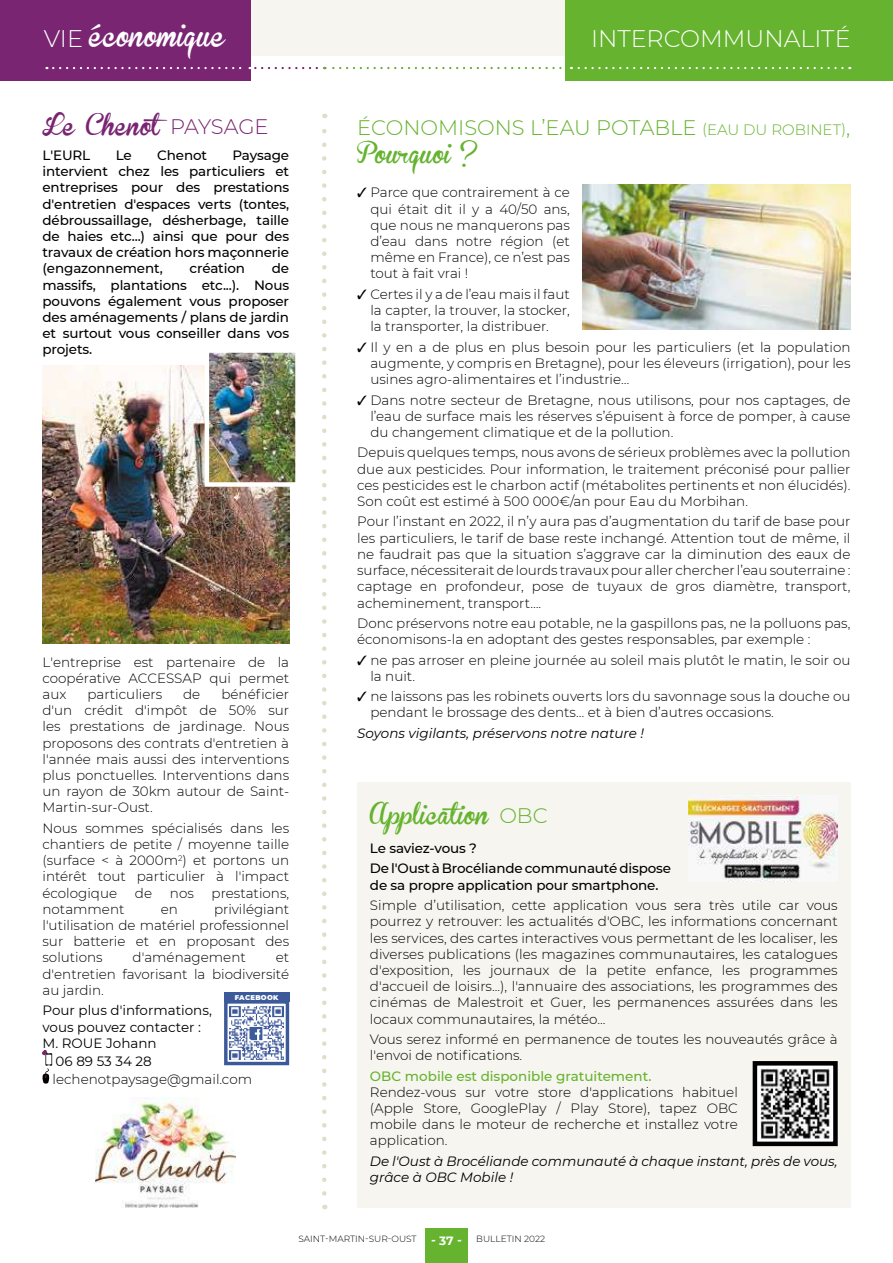
<style>
.page{position:relative;width:893px;height:1263px;background:#fff}
.page>*{position:absolute;margin:0;border:0;box-sizing:border-box;transform-origin:0 0}
.t1{font:300 24px "Montserrat";color:#fff}
.t2{font:24px "Brannboll Fet";color:#fff}
.t3{font:300 21px "Montserrat";color:#65b32e}
.t4{font:21px "Brannboll Fet";color:#65b32e}
.t5{font:21px "Brannboll Fet";color:#792572}
.t6{font:300 13.5px/16.2px "Montserrat";color:#000;text-align:justify}
.t7{font:500 13.5px/16.2px "Montserrat";letter-spacing:-.01em;color:#000;text-align:justify}
.t8{font:italic 13.5px/16.2px "Montserrat";color:#000}
.t9{font:13.5px/16.2px "Montserrat";color:#000}
.t10{font:500 13.5px "Montserrat";color:#65b32e}
.t11{font:700 12px "Montserrat";color:#fff}
.t12{font:300 9px "Montserrat";color:#000}
.t13{font:900 6.9px "Montserrat";letter-spacing:.04em;color:#fff}
.s1{font-family:"Montserrat";font-weight:300}
.s2{font-size:15px}
</style>
<div class="page">
<div style="left:0;top:0;width:893px;height:55px;background:#f6f5ef"></div>
<div style="left:0;top:0;width:251px;height:81px;background:#792572"></div>
<svg style="left:42px;top:1050px;width:10px;height:33px"></svg>
<div style="left:357px;top:782px;width:493px;height:426px;background:#f6f5ef"></div>
<svg style="left:322px;top:114px;width:5px;height:1079px"></svg>
<img style="left:43px;top:365px;width:246px;height:278px">
<img style="left:96px;top:1097px;width:140px;height:111px">
<img style="left:210px;top:353px;width:85px;height:129px">
<div style="left:205px;top:348px;width:95px;height:139px;border:4px solid #fff"></div>
<div style="left:425px;top:1229px;width:43px;height:34px;background:#65b32e"></div>
<div style="left:566px;top:0;width:327px;height:81px;background:#65b32e"></div>
<svg style="left:45px;top:67px;width:798px;height:2px"></svg>
<svg style="left:224px;top:1002px;width:65px;height:63px"></svg>
<div style="left:224px;top:992px;width:65px;height:10px;background:#3c5a9a"></div>
<img style="left:230px;top:1006px;width:53px;height:53px">
<img style="left:583px;top:184px;width:267px;height:146px">
<img style="left:688px;top:795px;width:150px;height:86px">
<div style="left:755px;top:1063px;width:80px;height:81px;background:#fff"></div>
<div style="left:753px;top:1061px;width:85px;height:85px;border:4px solid #000"></div>
<img style="left:760px;top:1068px;width:70px;height:71px">
<h1 class="t2" style="left:44px;top:23px;width:183px"><span class="s1">VIE</span> économique</h1>
<h1 class="t1" style="left:591px;top:22px;width:261px">INTERCOMMUNALITÉ</h1>
<h2 class="t5" style="left:43px;top:114px;width:228px">Le Chenot<span class="s1">PAYSAGE</span></h2>
<p class="t7" style="left:43px;top:147px;width:49px">L'EURL</p>
<p class="t7" style="left:116px;top:147px;width:18px">Le</p>
<p class="t7" style="left:157px;top:147px;width:51px">Chenot</p>
<p class="t7" style="left:43px;top:147px;width:248px;text-indent:190px">Paysage intervient chez les particuliers et entreprises pour des prestations d'entretien d'espaces verts (tontes, débroussaillage, désherbage, taille de haies etc...) ainsi que pour des travaux de création hors maçonnerie (engazonnement,</p>
<p class="t7" style="left:190px;top:260px;width:57px">création</p>
<p class="t7" style="left:43px;top:260px;width:248px;text-indent:229px">de massifs, plantations etc...). Nous pouvons également vous proposer des aménagements / plans de jardin et surtout vous conseiller dans vos projets.</p>
<p class="t6" style="left:43px;top:653px;width:248px">L'entreprise est partenaire de la coopérative ACCESSAP qui permet aux</p>
<p class="t6" style="left:43px;top:686px;width:248px;text-indent:179px">bénéficier d'un crédit d'impôt de 50% sur les prestations de jardinage. Nous proposons des contrats d'entretien à l'année mais aussi des interventions plus ponctuelles. Interventions dans un rayon de 30km autour de Saint-Martin-sur-Oust.</p>
<p class="t6" style="left:43px;top:819px;width:248px">Nous sommes spécialisés dans les chantiers de petite / moyenne taille (surface &lt; à 2000m<sup>2</sup>) et portons un intérêt tout particulier à l'impact écologique</p>
<p class="t6" style="left:87px;top:686px;width:76px">particuliers</p>
<p class="t6" style="left:183px;top:686px;width:19px">de</p>
<p class="t6" style="left:135px;top:884px;width:19px">de</p>
<p class="t6" style="left:170px;top:884px;width:25px">nos</p>
<p class="t6" style="left:212px;top:884px;width:79px">prestations,</p>
<p class="t6" style="left:43px;top:900px;width:248px;text-indent:171px">privilégiant l'utilisation de matériel professionnel sur batterie et en proposant des solutions</p>
<p class="t6" style="left:43px;top:900px;width:83px">notamment</p>
<p class="t6" style="left:161px;top:900px;width:19px">en</p>
<p class="t6" style="left:133px;top:949px;width:115px">d'aménagement</p>
<p class="t6" style="left:43px;top:949px;width:248px;text-indent:233px">et d'entretien favorisant la biodiversité au jardin.</p>
<p class="t9" style="left:43px;top:1002px;width:171px">Pour plus d'informations, vous pouvez contacter :<br>M. ROUE Johann</p>
<p class="t9" style="left:56px;top:1052px;width:98px">06 89 53 34 28</p>
<p class="t6" style="left:53px;top:1070px;width:201px">lechenotpaysage@gmail.com</p>
<p class="t13" style="left:235px;top:993px;width:45px">FACEBOOK</p>
<h2 class="t3" style="left:357px;top:113px;width:495px">ÉCONOMISONS L’EAU POTABLE <span class="s2">(EAU DU ROBINET)</span>,</h2>
<h2 class="t4" style="left:357px;top:143px;width:122px">Pourquoi ?</h2>
<p class="t6" style="left:370px;top:184px;width:201px;text-indent:-13px">✓ Parce que contrairement à ce qui était dit il y a 40/50 ans, que nous ne manquerons pas d’eau dans notre région (et même en France), ce n’est pas tout à fait vrai !</p>
<p class="t6" style="left:370px;top:286px;width:201px;text-indent:-13px">✓ Certes il y a de l’eau mais il faut la capter, la trouver, la stocker, la transporter, la distribuer.</p>
<p class="t6" style="left:370px;top:338px;width:481px;text-indent:-13px">✓ Il y en a de plus en plus besoin pour les particuliers (et la population augmente, y compris en Bretagne), pour les éleveurs (irrigation), pour les usines agro-alimentaires et l’industrie…</p>
<p class="t6" style="left:370px;top:391px;width:481px;text-indent:-13px">✓ Dans notre secteur de Bretagne, nous utilisons, pour nos captages, de l’eau de surface mais les réserves s’épuisent à force de pomper, à cause du changement climatique et de la pollution.</p>
<p class="t6" style="left:357px;top:444px;width:495px">Depuis quelques temps, nous avons de sérieux problèmes avec la pollution due aux pesticides. Pour information, le traitement préconisé pour pallier ces pesticides est le charbon actif (métabolites pertinents et non élucidés).<br>Son coût est estimé à 500 000€/an pour Eau du Morbihan.</p>
<p class="t6" style="left:357px;top:513px;width:495px">Pour l’instant en 2022, il n’y aura pas d’augmentation du tarif de base pour les particuliers, le tarif de base reste inchangé. Attention tout de même, il ne faudrait pas que la situation s’aggrave car la diminution des eaux de surface, nécessiterait de lourds travaux pour aller chercher l’eau souterraine : captage en profondeur, pose de tuyaux de gros diamètre, transport, acheminement, transport….</p>
<p class="t6" style="left:357px;top:615px;width:495px">Donc préservons notre eau potable, ne la gaspillons pas, ne la polluons pas, économisons-la en adoptant des gestes responsables, par exemple :</p>
<p class="t6" style="left:370px;top:651px;width:481px;text-indent:-13px">✓ ne pas arroser en pleine journée au soleil mais plutôt le matin, le soir ou la nuit.</p>
<p class="t6" style="left:370px;top:688px;width:481px;text-indent:-13px">✓ ne laissons pas les robinets ouverts lors du savonnage sous la douche ou pendant le brossage des dents… et à bien d’autres occasions.</p>
<p class="t8" style="left:357px;top:724px;width:288px">Soyons vigilants, préservons notre nature !</p>
<h2 class="t4" style="left:370px;top:803px;width:179px">Application <span class="s1">OBC</span></h2>
<p class="t7" style="left:370px;top:837px;width:303px;line-height:20.4px">Le saviez-vous ?<br>De l'Oust à Brocéliande communauté dispose</p>
<p class="t7" style="left:370px;top:876px;width:290px">de sa propre application pour smartphone.</p>
<p class="t6" style="left:370px;top:897px;width:469px">Simple d’utilisation, cette application vous sera très utile car vous pourrez y retrouver: les actualités d'OBC, les informations concernant les services, des cartes interactives vous permettant de les localiser, les diverses publications (les magazines communautaires, les catalogues d'exposition, les journaux de la petite enfance, les programmes d'accueil de loisirs...), l'annuaire des associations, les programmes des cinémas de Malestroit et Guer, les permanences assurées dans les locaux communautaires, la météo...</p>
<p class="t6" style="left:370px;top:1031px;width:469px">Vous serez informé en permanence de toutes les nouveautés grâce à l'envoi de notifications.</p>
<p class="t10" style="left:370px;top:1066px;width:283px">OBC mobile est disponible gratuitement.</p>
<p class="t6" style="left:370px;top:1083px;width:369px">Rendez-vous sur votre store d'applications habituel (Apple Store, GooglePlay / Play Store), tapez OBC mobile dans le moteur de recherche et installez votre application.</p>
<p class="t8" style="left:370px;top:1152px;width:469px">De l'Oust à Brocéliande communauté à chaque instant, près de vous, grâce à OBC Mobile !</p>
<p class="t12" style="left:298px;top:1232px;width:120px">SAINT-MARTIN-SUR-OUST</p>
<p class="t12" style="left:476px;top:1232px;width:70px">BULLETIN 2022</p>
<p class="t11" style="left:431px;top:1232px;width:32px">- 37 -</p>
</div>
